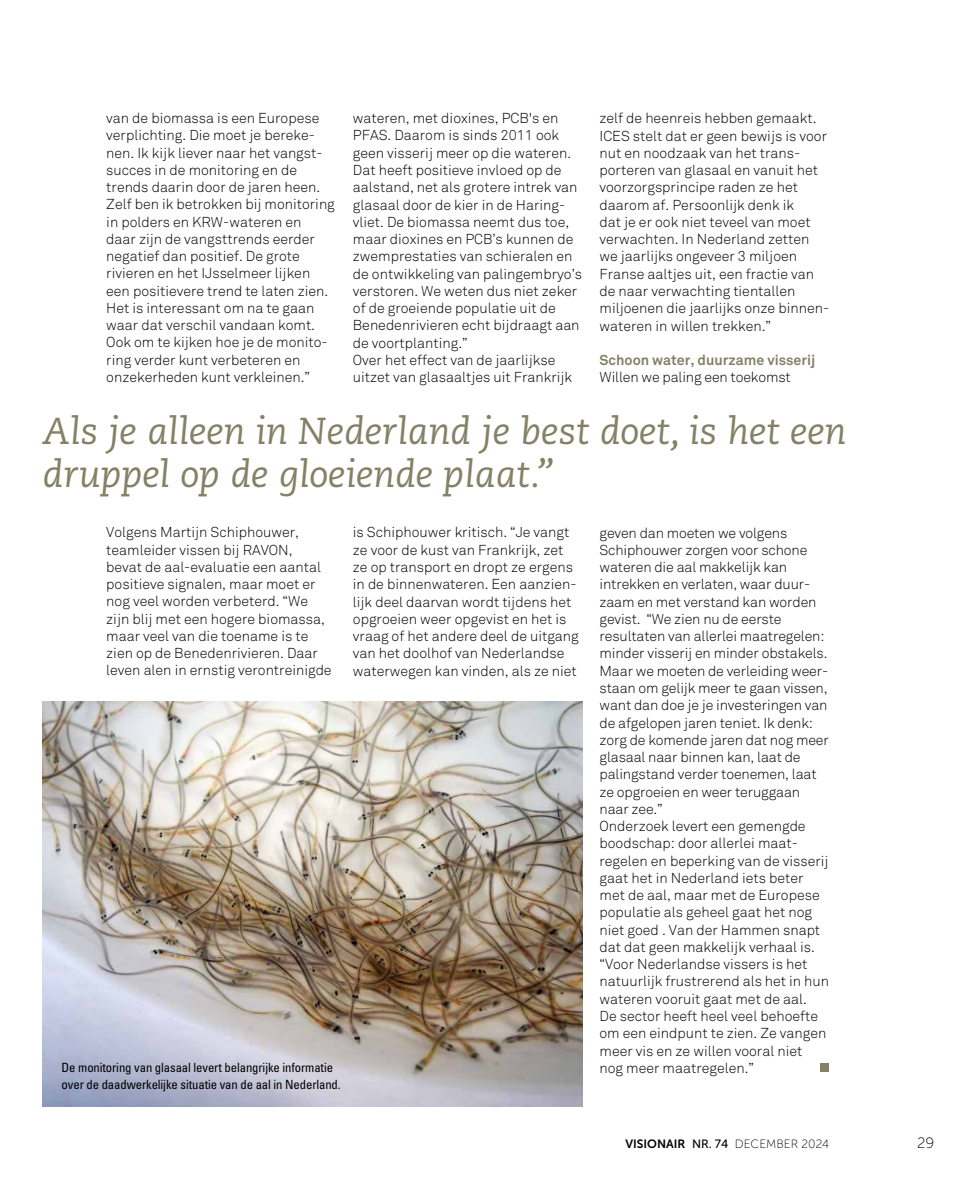
<style>
.page{position:relative;width:978px;height:1191px;background:#fff}
.page>*{position:absolute;margin:0;border:0;box-sizing:border-box;transform-origin:0 0}
.t1{font:italic 37.5px/43.5px "Caecilia LT Pro 56";color:#858166}
.t2{font:15px "Museo Sans 100";color:#000}
.t3{font:300 14.25px/17.2px "Akkurat";color:#000}
.t4{font:700 14.25px "Akkurat";color:#858166}
.t5{font:condensed 12.75px/17.2px "Univers LT Std";letter-spacing:-.01em;color:#000}
.t6{font:12px "Museo Sans 100";color:#000}
.s1{font-family:"Museo Sans 700"}
.s2{font-family:"Museo Sans 500"}
</style>
<div class="page">
<img style="left:43px;top:702px;width:540px;height:404px">
<div style="left:821px;top:1063px;width:8px;height:9px;background:#858166"></div>
<p class="t3" style="left:106px;top:110px;width:230px">van de biomassa is een Europese verplichting. Die moet je bereke&shy;nen. Ik kijk liever naar het vangst&shy;succes in de monitoring en de trends daarin door de jaren heen.<br>Zelf ben ik betrokken bij monitoring in polders en KRW-wateren en<br>daar zijn de vangsttrends eerder negatief dan positief. De grote rivieren en het IJsselmeer lijken een positievere trend te laten zien.<br>Het is interessant om na te gaan waar dat verschil vandaan komt.<br>Ook om te kijken hoe je de monito&shy;ring verder kunt verbeteren en onzekerheden kunt verkleinen.”</p>
<p class="t3" style="left:353px;top:110px;width:231px">wateren, met dioxines, PCB's en<br>PFAS. Daarom is sinds 2011 ook geen visserij meer op die wateren.<br>Dat heeft positieve invloed op de aalstand, net als grotere intrek van glasaal door de kier in de Haring&shy;vliet. De biomassa neemt dus toe, maar dioxines en PCB’s kunnen de zwemprestaties van schieralen en de ontwikkeling van palingembryo’s verstoren. We weten dus niet zeker of de groeiende populatie uit de<br>Benedenrivieren echt bijdraagt aan de voortplanting.”<br>Over het effect van de jaarlijkse uitzet van glasaaltjes uit Frankrijk</p>
<p class="t3" style="left:600px;top:110px;width:231px">zelf de heenreis hebben gemaakt.<br>ICES stelt dat er geen bewijs is voor nut en noodzaak van het trans&shy;porteren van glasaal en vanuit het voorzorgsprincipe raden ze het daarom af. Persoonlijk denk ik<br>dat je er ook niet teveel van moet verwachten. In Nederland zetten we jaarlijks ongeveer 3 miljoen<br>Franse aaltjes uit, een fractie van de naar verwachting tientallen miljoenen die jaarlijks onze binnen&shy;wateren in willen trekken.”</p>
<p class="t4" style="left:600px;top:351px;width:217px">Schoon water, duurzame visserij</p>
<p class="t3" style="left:600px;top:369px;width:193px">Willen we paling een toekomst</p>
<h1 class="t1" style="left:43px;top:408px;width:805px">Als je alleen in Nederland je best doet, is het een druppel op de gloeiende plaat.”</h1>
<p class="t3" style="left:106px;top:524px;width:227px">Volgens Martijn Schiphouwer, teamleider vissen bij RAVON, bevat de aal-evaluatie een aantal positieve signalen, maar moet er nog veel worden verbeterd. “We zijn blij met een hogere biomassa, maar veel van die toename is te zien op de Benedenrivieren. Daar leven alen in ernstig verontreinigde</p>
<p class="t3" style="left:353px;top:524px;width:227px">is Schiphouwer kritisch. “Je vangt ze voor de kust van Frankrijk, zet ze op transport en dropt ze ergens in de binnenwateren. Een aanzien&shy;lijk deel daarvan wordt tijdens het opgroeien weer opgevist en het is vraag of het andere deel de uitgang van het doolhof van Nederlandse waterwegen kan vinden, als ze niet</p>
<p class="t5" style="left:62px;top:1058px;width:281px">De monitoring van glasaal levert belangrijke informatie over de daadwerkelijke situatie van de aal in Nederland.</p>
<p class="t3" style="left:600px;top:524px;width:231px">geven dan moeten we volgens<br>Schiphouwer zorgen voor schone wateren die aal makkelijk kan intrekken en verlaten, waar duur&shy;zaam en met verstand kan worden gevist. “We zien nu de eerste resultaten van allerlei maatregelen: minder visserij en minder obstakels.<br>Maar we moeten de verleiding weer&shy;staan om gelijk meer te gaan vissen, want dan doe je je investeringen van de afgelopen jaren teniet. Ik denk: zorg de komende jaren dat nog meer glasaal naar binnen kan, laat de palingstand verder toenemen, laat ze opgroeien en weer teruggaan naar zee.”<br>Onderzoek levert een gemengde boodschap: door allerlei maat&shy;regelen en beperking van de visserij gaat het in Nederland iets beter met de aal, maar met de Europese populatie als geheel gaat het nog niet goed . Van der Hammen snapt dat dat geen makkelijk verhaal is. “Voor Nederlandse vissers is het natuurlijk frustrerend als het in hun wateren vooruit gaat met de aal.<br>De sector heeft heel veel behoefte om een eindpunt te zien. Ze vangen meer vis en ze willen vooral niet nog meer maatregelen.”</p>
<p class="t6" style="left:625px;top:1138px;width:205px"><span class="s1">VISIONAIR</span> <span class="s2">NR. 74</span> DECEMBER 2024</p>
<p class="t2" style="left:917px;top:1135px;width:19px">29</p>
</div>
